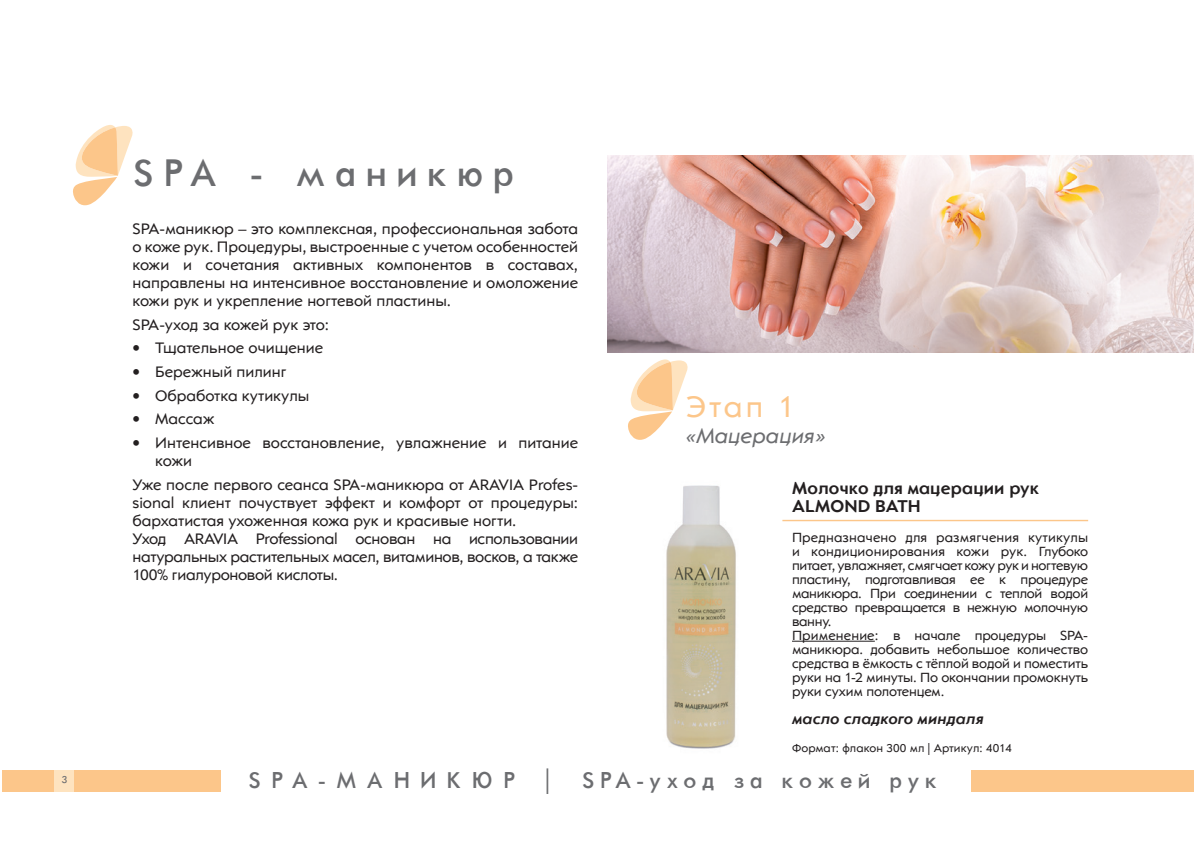
<style>
.page{position:relative;width:1196px;height:844px;background:#fff}
.page>*{position:absolute;margin:0;border:0;box-sizing:border-box;transform-origin:0 0}
.t1{font:42.6px "Futura";letter-spacing:.22em;color:#6c6d70}
.t2{font:31.2px "Opel Sans";color:#fcc68a}
.t3{font:25.6px "Futura";letter-spacing:.2em;color:#6c6d70}
.t4{font:italic 22px "Opel Sans";color:#6c6d70}
.t5{font:700 18px "Opel Sans";letter-spacing:.01em;color:#231f20}
.t6{font:16px/18px "Opel Sans";color:#231f20;text-align:justify}
.t7{font:16px "Opel Sans";letter-spacing:-.02em;color:#231f20}
.t8{font:italic 700 16px "Opel Sans";letter-spacing:.01em;color:#231f20}
.t9{font:14px/14px "Opel Sans";letter-spacing:-.02em;color:#231f20;text-align:justify}
.t10{font:12px "Opel Sans";letter-spacing:.01em;color:#231f20}
.t11{font:11.4px "Futura";color:#6c6d70}
.s1{font-family:"Futura BT"}
</style>
<div class="page">
<div style="left:2px;top:770px;width:219px;height:21px;background:#fcc68a"></div>
<div style="left:54px;top:770px;width:19px;height:21px;background:#fee3bf"></div>
<div style="left:970px;top:770px;width:223px;height:21px;background:#fcc68a"></div>
<svg style="left:1193px;top:770px;width:1px;height:21px"></svg>
<img style="left:607px;top:155px;width:586px;height:197px">
<svg style="left:73px;top:125px;width:60px;height:80px"></svg>
<svg style="left:628px;top:359px;width:60px;height:81px"></svg>
<img style="left:666px;top:485px;width:70px;height:264px">
<hr style="left:791px;top:641px;width:83px;height:1px;background:#231f20">
<hr style="left:782px;top:520px;width:305px;height:1px;background:#fcc68a">
<p class="t1" style="left:132px;top:153px;width:383px">SPA - маникюр</p>
<p class="t6" style="left:132px;top:220px;width:447px">SPA-маникюр – это комплексная, профессиональная забота о коже рук. Процедуры, выстроенные с учетом особенностей кожи и сочетания активных компонентов в составах, направлены на интенсивное восстановление и омоложение кожи рук и укрепление ногтевой пластины.</p>
<p class="t7" style="left:132px;top:315px;width:198px">SPA-уход за кожей рук это:</p>
<p class="t6" style="left:132px;top:339px;width:192px">• Тщательное очищение</p>
<p class="t6" style="left:132px;top:363px;width:155px">• Бережный пилинг</p>
<p class="t6" style="left:132px;top:386px;width:178px">• Обработка кутикулы</p>
<p class="t6" style="left:132px;top:410px;width:83px">• Массаж</p>
<p class="t6" style="left:155px;top:434px;width:424px;text-indent:-23px">• Интенсивное восстановление, увлажнение и питание кожи</p>
<p class="t6" style="left:132px;top:475px;width:447px">Уже после первого сеанса SPA-маникюра от ARAVIA Profes&shy;sional клиент почуствует эффект и комфорт от процедуры: бархатистая ухоженная кожа рук и красивые ногти.</p>
<p class="t6" style="left:132px;top:529px;width:447px">Уход ARAVIA Professional основан на использовании натуральных растительных масел, витаминов, восков, а также 100% гиалуроновой кислоты.</p>
<p class="t2" style="left:686px;top:388px;width:110px">Этап 1</p>
<p class="t4" style="left:686px;top:423px;width:140px">«Мацерация»</p>
<p class="t5" style="left:791px;top:476px;width:249px">Молочко для мацерации рук</p>
<p class="t5" style="left:791px;top:494px;width:130px">ALMOND ВATH</p>
<p class="t9" style="left:791px;top:530px;width:297px">Предназначено для размягчения кутикулы и кондиционирования кожи рук. Глубоко питает, увлажняет, смягчает кожу рук и ногтевую пластину, подготавливая ее к процедуре маникюра. При соединении с теплой водой средство превращается в нежную молочную ванну.</p>
<p class="t9" style="left:791px;top:628px;width:297px">Применение: в начале процедуры SPA&shy;маникюра. добавить небольшое количество средства в ёмкость с тёплой водой и поместить руки на 1-2 минуты. По окончании промокнуть руки сухим полотенцем.</p>
<p class="t8" style="left:791px;top:709px;width:193px">масло сладкого миндаля</p>
<p class="t10" style="left:791px;top:741px;width:221px">Формат: флакон 300 мл | Артикул: 4014</p>
<p class="t11" style="left:62px;top:774px;width:8px">3</p>
<h3 class="t3" style="left:248px;top:768px;width:690px">S P A - М А Н И К Ю Р <span class="s1">|</span> SPA-уход за кожей рук</h3>
</div>
